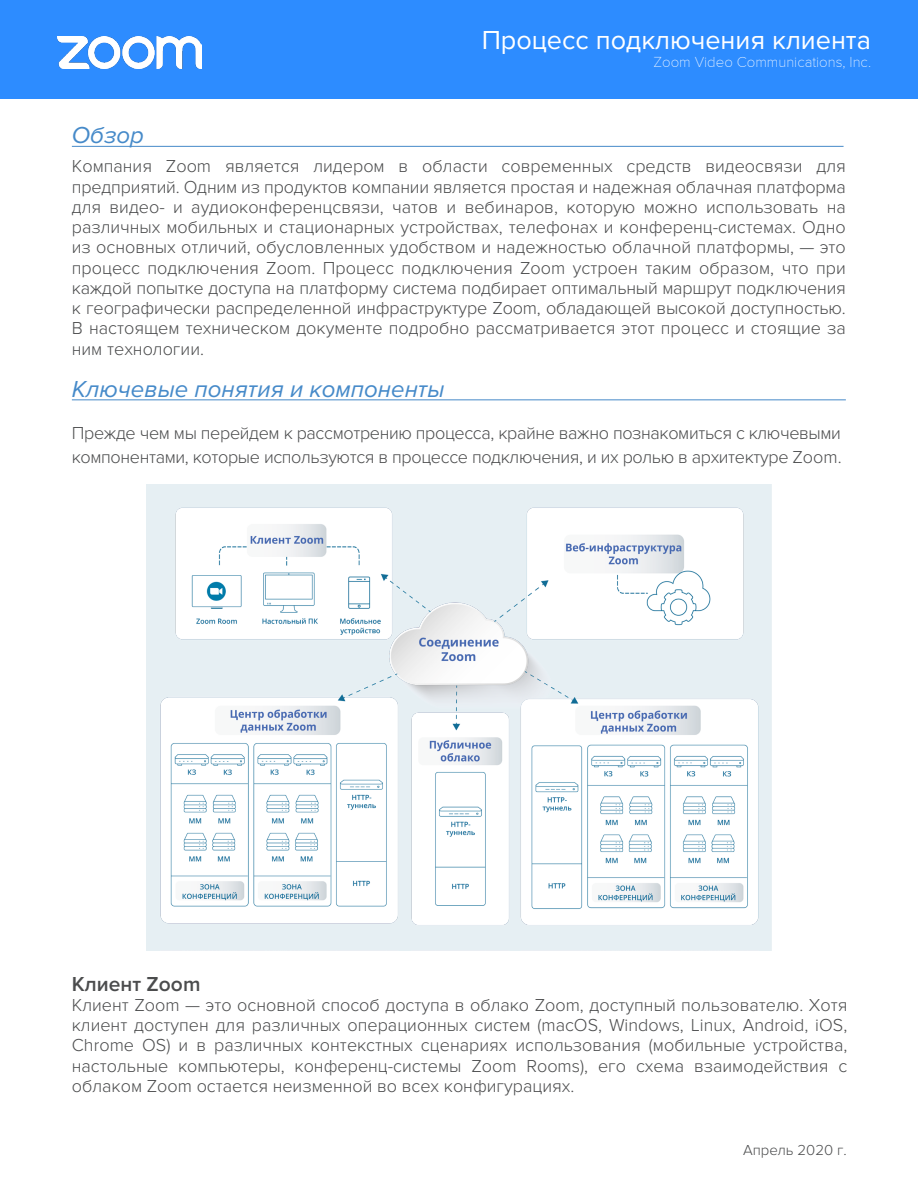
<style>
.page{position:relative;width:918px;height:1188px;background:#fff}
.page>*{position:absolute;margin:0;border:0;box-sizing:border-box;transform-origin:0 0}
.t1{font:27px "Proxima Nova";color:#fff}
.t2{font:italic 24px "Proxima Nova";color:#468ac9}
.t3{font:600 21px "Proxima Nova";color:#4b4c4d}
.Body{font:300 18px/20.2px "Proxima Nova";letter-spacing:-.02em;color:#4b4c4d;text-align:justify}
.t4{font:100 15px "Proxima Nova T";color:#fff}
.t5{font:300 15px "Proxima Nova";color:#4b4c4d}
</style>
<div class="page">
<div style="left:0;top:0;width:918px;height:98px;background:#2d8cff"></div>
<img style="left:58px;top:36px;width:144px;height:33px">
<hr style="left:72px;top:146px;width:772px;height:1px;background:#468ac9">
<hr style="left:72px;top:400px;width:774px;height:1px;background:#468ac9">
<img style="left:147px;top:485px;width:625px;height:465px">
<h1 class="t1" style="left:482px;top:25px;width:391px">Процесс подключения клиента</h1>
<p class="t4" style="left:654px;top:54px;width:219px">Zoom Video Communications, Inc.</p>
<h1 class="t2" style="left:72px;top:122px;width:74px">Обзор</h1>
<p class="Body" style="left:72px;top:157px;width:776px">Компания Zoom является лидером в области современных средств видеосвязи для предприятий. Одним из продуктов компании является простая и надежная облачная платформа для видео- и аудиоконференцсвязи, чатов и вебинаров, которую можно использовать на различных мобильных и стационарных устройствах, телефонах и конференц-системах. Одно из основных отличий, обусловленных удобством и надежностью облачной платформы, — это процесс подключения Zoom. Процесс подключения Zoom устроен таким образом, что при каждой попытке доступа на платформу система подбирает оптимальный маршрут подключения к географически распределенной инфраструктуре Zoom, обладающей высокой доступностью.<br>В настоящем техническом документе подробно рассматривается этот процесс и стоящие за ним технологии.</p>
<h1 class="t2" style="left:72px;top:375px;width:374px">Ключевые понятия и компоненты</h1>
<h2 class="Body" style="left:72px;top:421px;width:771px;line-height:24px">Прежде чем мы перейдем к рассмотрению процесса, крайне важно познакомиться с ключевыми компонентами, которые используются в процессе подключения, и их ролью в архитектуре Zoom.</h2>
<h2 class="t3" style="left:72px;top:972px;width:130px">Клиент Zoom</h2>
<p class="Body" style="left:72px;top:995px;width:777px">Клиент Zoom — это основной способ доступа в облако Zoom, доступный пользователю. Хотя клиент доступен для различных операционных систем (macOS, Windows, Linux, Android, iOS, Chrome OS) и в различных контекстных сценариях использования (мобильные устройства, настольные компьютеры, конференц-системы Zoom Rooms), его схема взаимодействия с облаком Zoom остается неизменной во всех конфигурациях.</p>
<p class="t5" style="left:743px;top:1141px;width:105px">Апрель 2020 г.</p>
</div>
